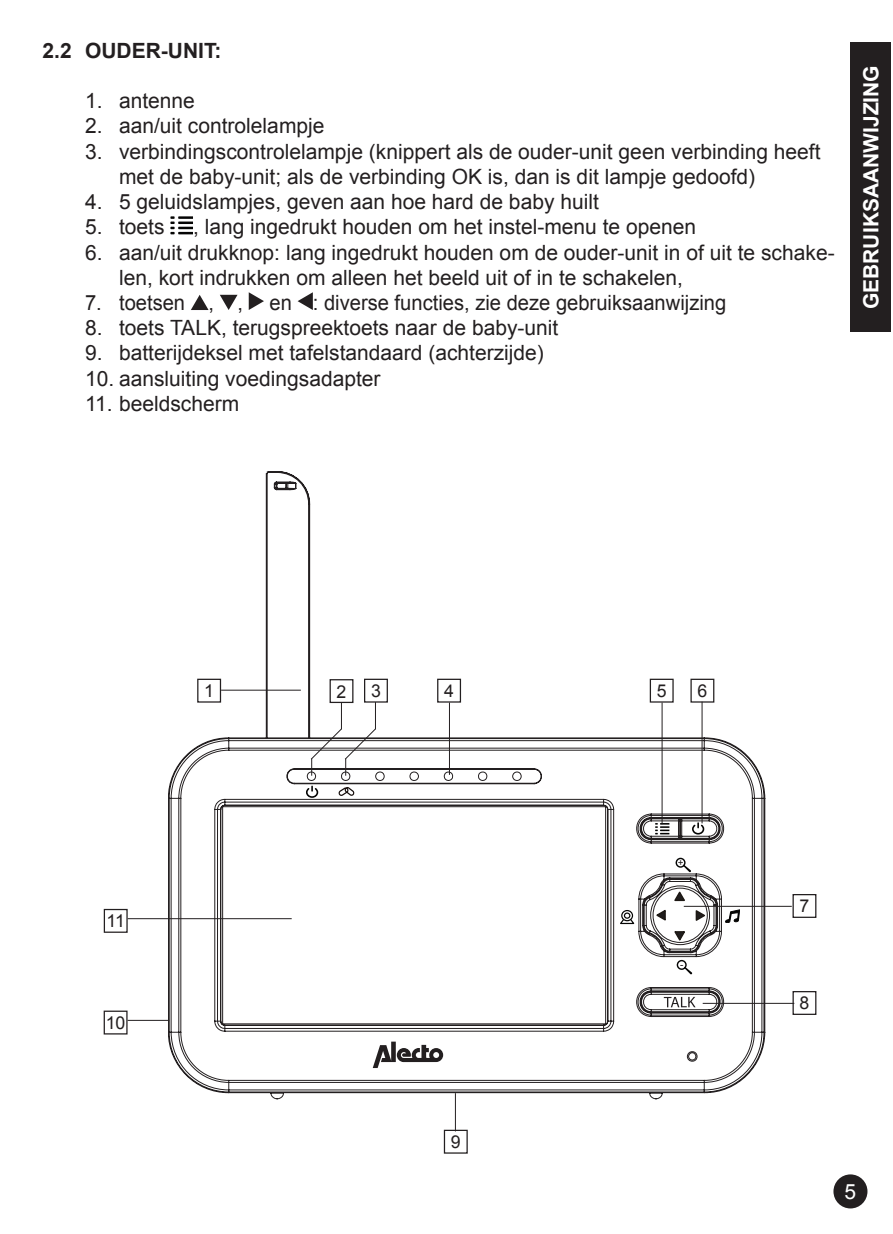
<style>
.page{position:relative;width:893px;height:1234px;background:#fff}
.page>*{position:absolute;margin:0;border:0;box-sizing:border-box;transform-origin:0 0}
.t1{font:21px/25.2px "Arial";color:#231f20}
.t2{font:21px "Arial";color:#231f20;scale:.96 1}
.t3{font:700 21px "Arial";color:#fff}
.t4{font:700 21px "Arial";color:#231f20}
.t5{font:21px "Arial";color:#fff}
.t6{font:17.7px "Arial";color:#231f20}
.t7{font:9.9px "Arial";color:#231f20}
</style>
<div class="page">
<div style="left:833px;top:1174px;width:34px;height:34px;background:#231f20;border-radius:50%"></div>
<div style="left:850px;top:43px;width:41px;height:289px;background:#231f20"></div>
<svg style="left:170px;top:216px;width:23px;height:18px"></svg>
<svg style="left:191px;top:295px;width:18px;height:15px"></svg>
<svg style="left:220px;top:295px;width:18px;height:15px"></svg>
<svg style="left:249px;top:292px;width:15px;height:18px"></svg>
<svg style="left:298px;top:292px;width:15px;height:18px"></svg>
<svg style="left:168px;top:471px;width:597px;height:627px"></svg>
<svg style="left:339px;top:786px;width:15px;height:9px"></svg>
<svg style="left:306px;top:785px;width:12px;height:12px"></svg>
<svg style="left:692px;top:822px;width:12px;height:12px"></svg>
<svg style="left:664px;top:996px;width:32px;height:11px"></svg>
<div style="left:676px;top:857px;width:10px;height:10px;border:1px solid #050504;border-radius:50%"></div>
<svg style="left:683px;top:864px;width:8px;height:7px"></svg>
<div style="left:677px;top:959px;width:10px;height:10px;border:1px solid #050504;border-radius:50%"></div>
<svg style="left:684px;top:966px;width:8px;height:8px"></svg>
<svg style="left:725px;top:909px;width:15px;height:13px"></svg>
<svg style="left:373px;top:1041px;width:70px;height:26px"></svg>
<svg style="left:674px;top:891px;width:11px;height:9px"></svg>
<svg style="left:696px;top:909px;width:9px;height:11px"></svg>
<svg style="left:674px;top:930px;width:11px;height:10px"></svg>
<svg style="left:656px;top:909px;width:10px;height:11px"></svg>
<div style="left:621px;top:909px;width:12px;height:12px;border:1px solid #050504;border-radius:50%"></div>
<svg style="left:619px;top:912px;width:15px;height:11px"></svg>
<svg style="left:655px;top:822px;width:14px;height:12px"></svg>
<div style="left:197px;top:678px;width:24px;height:24px;border:1px solid #231f20"></div>
<div style="left:437px;top:678px;width:24px;height:24px;border:1px solid #231f20"></div>
<div style="left:364px;top:678px;width:24px;height:24px;border:1px solid #231f20"></div>
<div style="left:330px;top:679px;width:23px;height:24px;border:1px solid #231f20"></div>
<div style="left:650px;top:678px;width:24px;height:24px;border:1px solid #231f20"></div>
<div style="left:792px;top:893px;width:24px;height:24px;border:1px solid #231f20"></div>
<hr style="left:684px;top:905px;width:108px;height:1px;background:#231f20">
<hr style="left:128px;top:1019px;width:41px;height:1px;background:#231f20">
<hr style="left:703px;top:1002px;width:91px;height:1px;background:#231f20">
<div style="left:104px;top:1010px;width:24px;height:24px;border:1px solid #231f20"></div>
<hr style="left:221px;top:689px;width:80px;height:1px;background:#231f20">
<div style="left:690px;top:678px;width:24px;height:24px;border:1px solid #231f20"></div>
<div style="left:792px;top:990px;width:24px;height:24px;border:1px solid #231f20"></div>
<div style="left:444px;top:1129px;width:24px;height:24px;border:1px solid #231f20"></div>
<hr style="left:449px;top:702px;width:1px;height:72px;background:#231f20">
<hr style="left:662px;top:702px;width:1px;height:122px;background:#231f20">
<hr style="left:701px;top:701px;width:2px;height:122px;background:#231f20">
<hr style="left:455px;top:1092px;width:1px;height:39px;background:#231f20">
<svg style="left:310px;top:702px;width:67px;height:73px"></svg>
<hr style="left:128px;top:917px;width:164px;height:2px;background:#231f20">
<div style="left:104px;top:908px;width:24px;height:24px;border:1px solid #231f20"></div>
<p class="t4" style="left:43px;top:43px;width:181px">2.2 OUDER-UNIT:</p>
<p class="t1" style="left:85px;top:90px;width:111px">1. antenne</p>
<p class="t1" style="left:85px;top:115px;width:241px">2. aan/uit controlelampje</p>
<p class="t1" style="left:119px;top:141px;width:703px;text-indent:-34px">3. verbindingscontrolelampje (knippert als de ouder-unit geen verbinding heeft met de baby-unit; als de verbinding OK is, dan is dit lampje gedoofd)</p>
<p class="t1" style="left:85px;top:191px;width:515px">4. 5 geluidslampjes, geven aan hoe hard de baby huilt</p>
<p class="t1" style="left:85px;top:216px;width:81px">5. toets</p>
<p class="t1" style="left:193px;top:216px;width:505px">, lang ingedrukt houden om het instel-menu te openen</p>
<p class="t1" style="left:119px;top:241px;width:717px;text-indent:-34px">6. aan/uit drukknop: lang ingedrukt houden om de ouder-unit in of uit te schake&shy;len, kort indrukken om alleen het beeld uit of in te schakelen,</p>
<p class="t2" style="left:85px;top:295px;width:166px">7. toetsen , ,</p>
<p class="t2" style="left:270px;top:295px;width:477px">en : diverse functies, zie deze gebruiksaanwijzing</p>
<p class="t1" style="left:85px;top:317px;width:475px">8. toets TALK, terugspreektoets naar de baby-unit</p>
<p class="t1" style="left:85px;top:342px;width:460px">9. batterijdeksel met tafelstandaard (achterzijde)</p>
<p class="t1" style="left:85px;top:367px;width:297px">10. aansluiting voedingsadapter</p>
<p class="t1" style="left:85px;top:393px;width:156px">11. beeldscherm</p>
<p class="t3" style="left:859px;top:309px;width:245px;rotate:-90deg">GEBRUIKSAANWIJZING</p>
<p class="t6" style="left:107px;top:910px;width:20px">11</p>
<p class="t6" style="left:106px;top:1012px;width:21px">10</p>
<p class="t6" style="left:204px;top:680px;width:11px">1</p>
<p class="t6" style="left:337px;top:681px;width:11px">2</p>
<p class="t6" style="left:371px;top:680px;width:11px">3</p>
<p class="t6" style="left:444px;top:680px;width:11px">4</p>
<p class="t6" style="left:657px;top:680px;width:11px">5</p>
<p class="t6" style="left:697px;top:680px;width:11px">6</p>
<p class="t7" style="left:678px;top:857px;width:7px">+</p>
<p class="t6" style="left:451px;top:1131px;width:11px">9</p>
<p class="t6" style="left:799px;top:895px;width:11px">7</p>
<p class="t6" style="left:799px;top:992px;width:11px">8</p>
<p class="t5" style="left:845px;top:1183px;width:13px">5</p>
</div>
